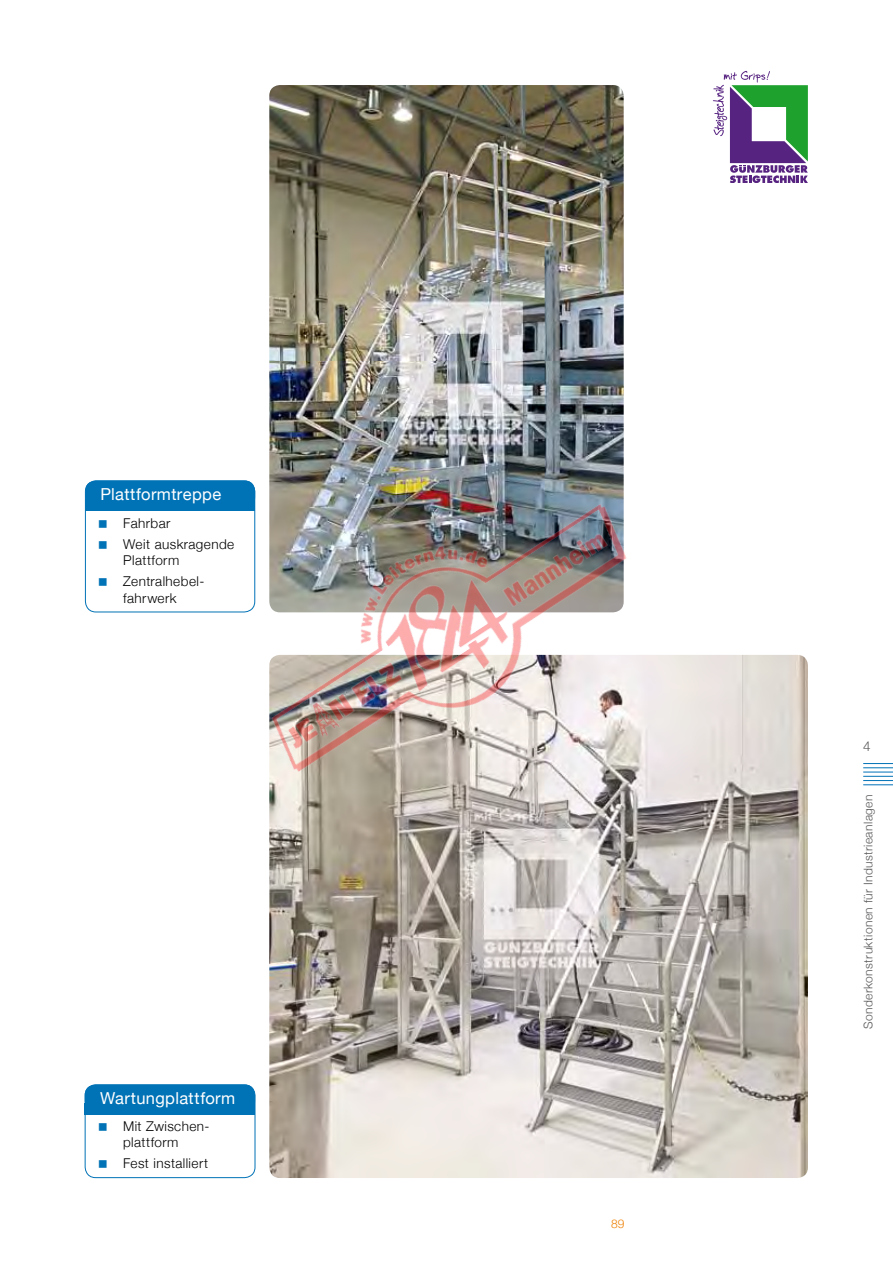
<style>
.page{position:relative;width:893px;height:1263px;background:#fff}
.page>*{position:absolute;margin:0;border:0;box-sizing:border-box;transform-origin:0 0}
.t1{font:16.5px "Helvetica Neue";letter-spacing:.025em;color:#fff}
.t2{font:300 13.5px/20.7px "Helvetica Neue";letter-spacing:.03em;color:#000}
.t3{font:300 13.5px "Helvetica Neue";color:#58585a}
.t4{font:300 12px "Helvetica Neue";letter-spacing:.035em;color:#58585a}
.t5{font:300 12px "Helvetica Neue";color:#ee7f00}
</style>
<div class="page">
<div style="left:85px;top:1084px;width:170px;height:94px;border:1px solid #0072b6;border-radius:11px"></div>
<div style="left:85px;top:1084px;width:170px;height:27px;background:#0072b6;border-radius:11px"></div>
<div style="left:85px;top:1103px;width:170px;height:11px;background:#0072b6"></div>
<div style="left:85px;top:480px;width:170px;height:132px;border:1px solid #0072b6;border-radius:11px"></div>
<div style="left:85px;top:480px;width:170px;height:27px;background:#0072b6;border-radius:11px"></div>
<div style="left:85px;top:499px;width:170px;height:11px;background:#0072b6"></div>
<img style="left:269px;top:655px;width:539px;height:523px">
<img style="left:269px;top:85px;width:355px;height:359px">
<svg style="left:713px;top:71px;width:95px;height:112px"></svg>
<hr style="left:863px;top:763px;width:30px;height:1px;background:#0072b6">
<hr style="left:863px;top:767px;width:30px;height:1px;background:#0072b6">
<hr style="left:863px;top:772px;width:30px;height:1px;background:#0072b6">
<hr style="left:863px;top:776px;width:30px;height:1px;background:#0072b6">
<hr style="left:863px;top:780px;width:30px;height:1px;background:#0072b6">
<hr style="left:863px;top:784px;width:30px;height:1px;background:#0072b6">
<img style="left:223px;top:444px;width:447px;height:375px">
<p class="t1" style="left:100px;top:485px;width:122px">Plattformtreppe</p>
<p class="t2" style="left:123px;top:513px;width:112px">Fahrbar<br>Weit auskragende</p>
<p class="t2" style="left:110px;top:550px;width:96px;text-indent:13px">Plattform<br>Zentralhebel-</p>
<p class="t2" style="left:123px;top:587px;width:55px">fahrwerk</p>
<p class="t1" style="left:100px;top:1088px;width:137px">Wartungplattform</p>
<p class="t2" style="left:123px;top:1117px;width:88px;line-height:16.5px">Mit Zwischen&shy;plattform</p>
<p class="t2" style="left:123px;top:1152px;width:87px">Fest installiert</p>
<p class="t5" style="left:611px;top:1216px;width:15px">89</p>
<p class="t3" style="left:863px;top:738px;width:9px">4</p>
<p class="t4" style="left:861px;top:1029px;width:236px;rotate:-90deg">Sonderkonstruktionen für Industrieanlagen</p>
</div>
